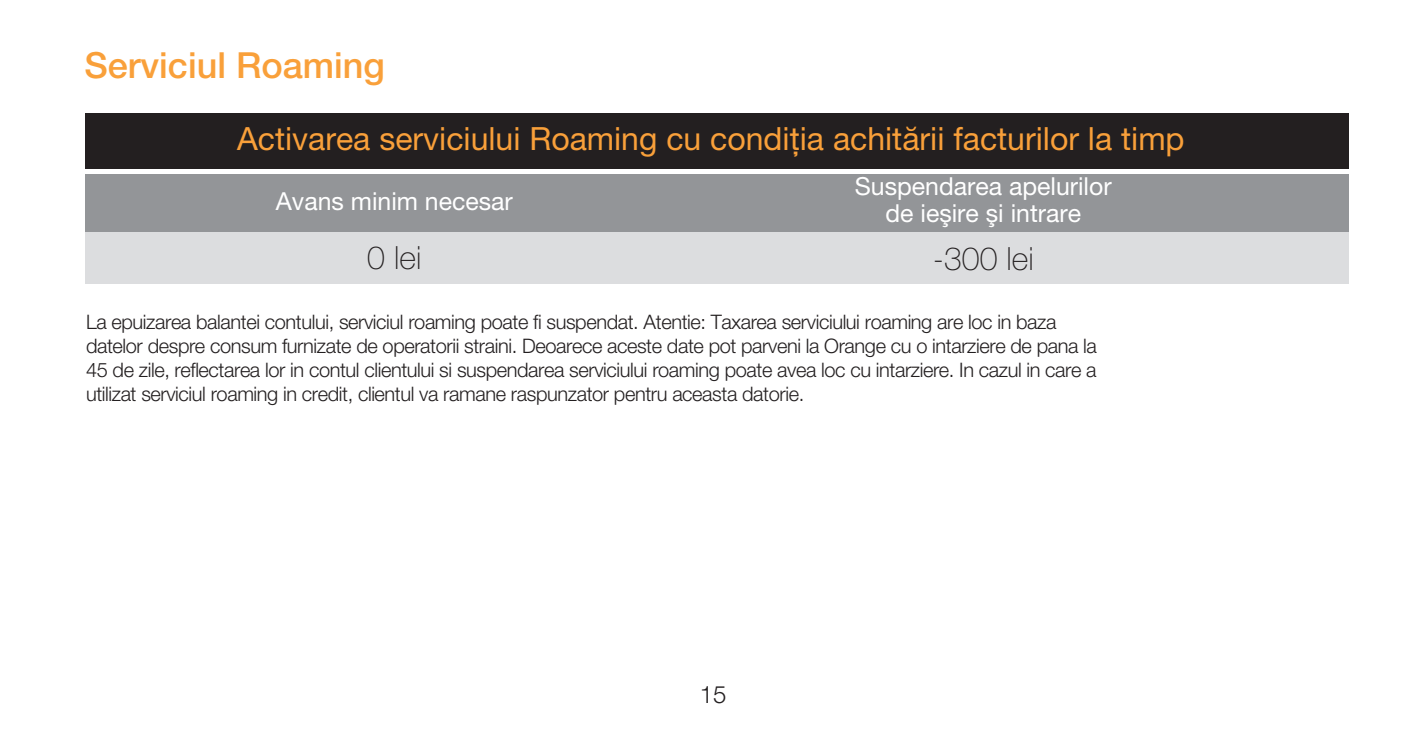
<style>
.page{position:relative;width:1418px;height:737px;background:#fff}
.page>*{position:absolute;margin:0;border:0;box-sizing:border-box;transform-origin:0 0}
.t1{font:500 36px "Helvetica Neue LT Pro";color:#f9a03a}
.t2{font:32px "Helvetica Neue LT Pro";color:#f9a03a}
.t3{font:100 32px "Helvetica Neue LT Pro";color:#231f20}
.t4{font:24.8px/26.8px "Helvetica Neue LT Pro";color:#fff;text-align:center}
.t5{font:300 24px "Helvetica Neue LT Pro";color:#231f20}
.t6{font:300 20px/24px "Helvetica Neue LT Pro";letter-spacing:-.02em;color:#231f20}
</style>
<div class="page">
<div style="left:85px;top:232px;width:1263px;height:52px;background:#dcdddf"></div>
<div style="left:85px;top:174px;width:1263px;height:58px;background:#939598"></div>
<div style="left:85px;top:113px;width:1263px;height:56px;background:#231f20"></div>
<h1 class="t1" style="left:85px;top:43px;width:302px">Serviciul Roaming</h1>
<h2 class="t2" style="left:237px;top:119px;width:949px">Activarea serviciului Roaming cu condiţia achitării facturilor la timp</h2>
<p class="t4" style="left:854px;top:173px;width:258px">Suspendarea apelurilor de ieşire şi intrare</p>
<h2 class="t3" style="left:932px;top:239px;width:102px">-300 lei</h2>
<p class="t4" style="left:276px;top:187px;width:238px">Avans minim necesar</p>
<h2 class="t3" style="left:367px;top:239px;width:56px">0 lei</h2>
<p class="t6" style="left:86px;top:310px;width:1012px">La epuizarea balantei contului, serviciul roaming poate fi suspendat. Atentie: Taxarea serviciului roaming are loc in baza datelor despre consum furnizate de operatorii straini. Deoarece aceste date pot parveni la Orange cu o intarziere de pana la 45 de zile, reflectarea lor in contul clientului si suspendarea serviciului roaming poate avea loc cu intarziere. In cazul in care a utilizat serviciul roaming in credit, clientul va ramane raspunzator pentru aceasta datorie.</p>
<p class="t5" style="left:699px;top:680px;width:28px">15</p>
</div>
